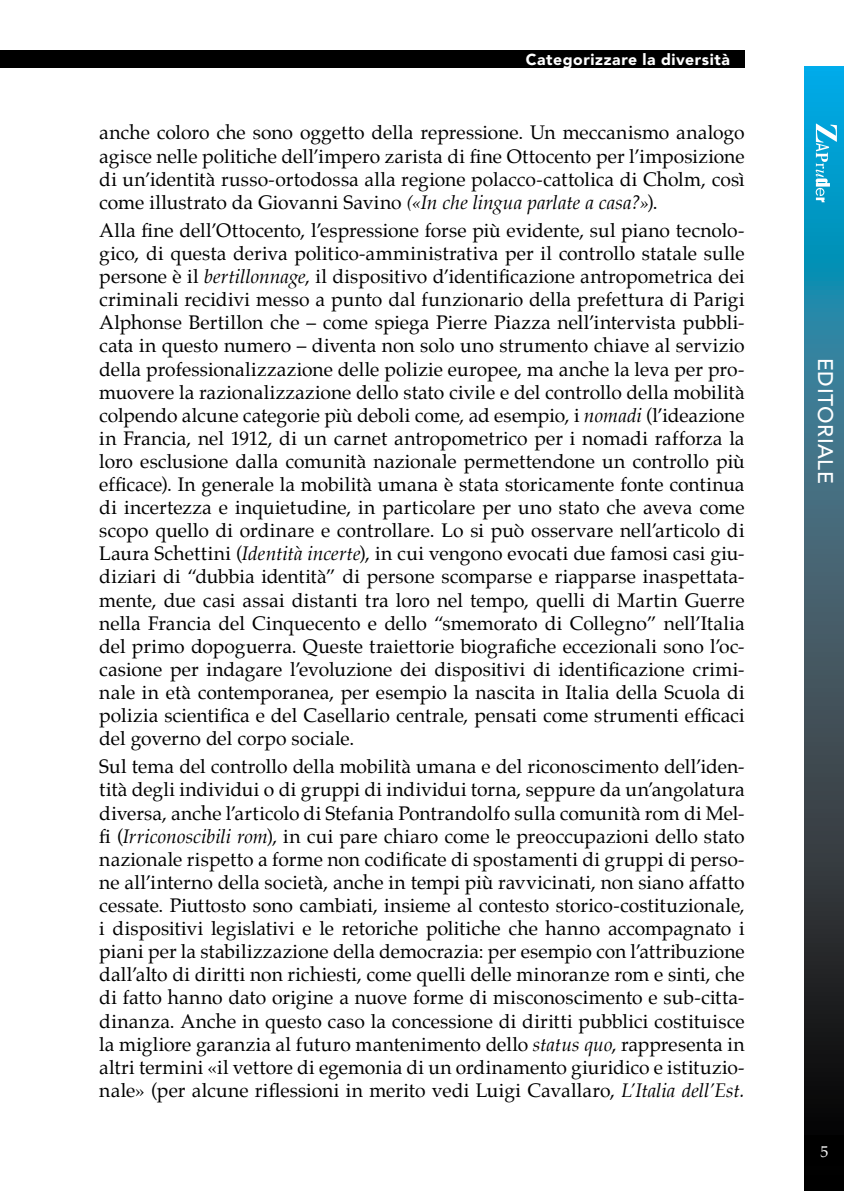
<style>
.page{position:relative;width:844px;height:1191px;background:#fff}
.page>*{position:absolute;margin:0;border:0;box-sizing:border-box;transform-origin:0 0}
.t1{font:500 21px "Avenir";color:#fff}
.t2{font:19.25px/23.1px "Palatino";color:#000;text-align:justify}
.t3{font:900 15.75px "Avenir";letter-spacing:.04em;color:#fff}
.t4{font:15.75px "Palatino";color:#fff}
.s1{font-style:italic}
</style>
<div class="page">
<div style="left:0;top:51px;width:744px;height:17px;background:#000"></div>
<svg style="left:804px;top:66px;width:39px;height:1125px"></svg>
<svg style="left:815px;top:124px;width:21px;height:78px"></svg>
<div style="left:804px;top:1135px;width:39px;height:30px;background:#000"></div>
<p class="t3" style="left:525px;top:50px;width:206px">Categorizzare la diversità</p>
<p class="t2" style="left:99px;top:121px;width:646px">anche coloro che sono oggetto della repressione. Un meccanismo analogo agisce nelle politiche dell’impero zarista di fine Ottocento per l’imposizione di un’identità russo-ortodossa alla regione polacco-cattolica di Cholm, così come illustrato da Giovanni Savino <span class="s1">(«In che lingua parlate a casa?»</span>).</p>
<p class="t2" style="left:99px;top:219px;width:646px">Alla fine dell’Ottocento, l’espressione forse più evidente, sul piano tecnolo&shy;gico, di questa deriva politico-amministrativa per il controllo statale sulle persone è il <span class="s1">bertillonnage</span>, il dispositivo d’identificazione antropometrica dei criminali recidivi messo a punto dal funzionario della prefettura di Parigi Alphonse Bertillon che – come spiega Pierre Piazza nell’intervista pubbli&shy;cata in questo numero – diventa non solo uno strumento chiave al servizio della professionalizzazione delle polizie europee, ma anche la leva per pro&shy;muovere la razionalizzazione dello stato civile e del controllo della mobilità colpendo alcune categorie più deboli come, ad esempio, i <span class="s1">nomadi</span> (l’ideazione in Francia, nel 1912, di un carnet antropometrico per i nomadi rafforza la loro esclusione dalla comunità nazionale permettendone un controllo più efficace). In generale la mobilità umana è stata storicamente fonte continua di incertezza e inquietudine, in particolare per uno stato che aveva come scopo quello di ordinare e controllare. Lo si può osservare nell’articolo di Laura Schettini (<span class="s1">Identità incerte</span>), in cui vengono evocati due famosi casi giu&shy;diziari di “dubbia identità” di persone scomparse e riapparse inaspettata&shy;mente, due casi assai distanti tra loro nel tempo, quelli di Martin Guerre nella Francia del Cinquecento e dello “smemorato di Collegno” nell’Italia del primo dopoguerra. Queste traiettorie biografiche eccezionali sono l’oc&shy;casione per indagare l’evoluzione dei dispositivi di identificazione crimi&shy;nale in età contemporanea, per esempio la nascita in Italia della Scuola di polizia scientifica e del Casellario centrale, pensati come strumenti efficaci del governo del corpo sociale.</p>
<p class="t2" style="left:99px;top:755px;width:646px">Sul tema del controllo della mobilità umana e del riconoscimento dell’iden&shy;tità degli individui o di gruppi di individui torna, seppure da un’angolatura diversa, anche l’articolo di Stefania Pontrandolfo sulla comunità rom di Mel&shy;fi (<span class="s1">Irriconoscibili rom</span>), in cui pare chiaro come le preoccupazioni dello stato nazionale rispetto a forme non codificate di spostamenti di gruppi di perso&shy;ne all’interno della società, anche in tempi più ravvicinati, non siano affatto cessate. Piuttosto sono cambiati, insieme al contesto storico-costituzionale, i dispositivi legislativi e le retoriche politiche che hanno accompagnato i piani per la stabilizzazione della democrazia: per esempio con l’attribuzione dall’alto di diritti non richiesti, come quelli delle minoranze rom e sinti, che di fatto hanno dato origine a nuove forme di misconoscimento e sub-citta&shy;dinanza. Anche in questo caso la concessione di diritti pubblici costituisce la migliore garanzia al futuro mantenimento dello <span class="s1">status quo</span>, rappresenta in altri termini «il vettore di egemonia di un ordinamento giuridico e istituzio&shy;nale» (per alcune riflessioni in merito vedi Luigi Cavallaro, <span class="s1">L’Italia dell’Est.</span></p>
<p class="t1" style="left:837px;top:358px;width:124px;rotate:90deg">EDITORIALE</p>
<p class="t4" style="left:820px;top:1138px;width:9px">5</p>
</div>
